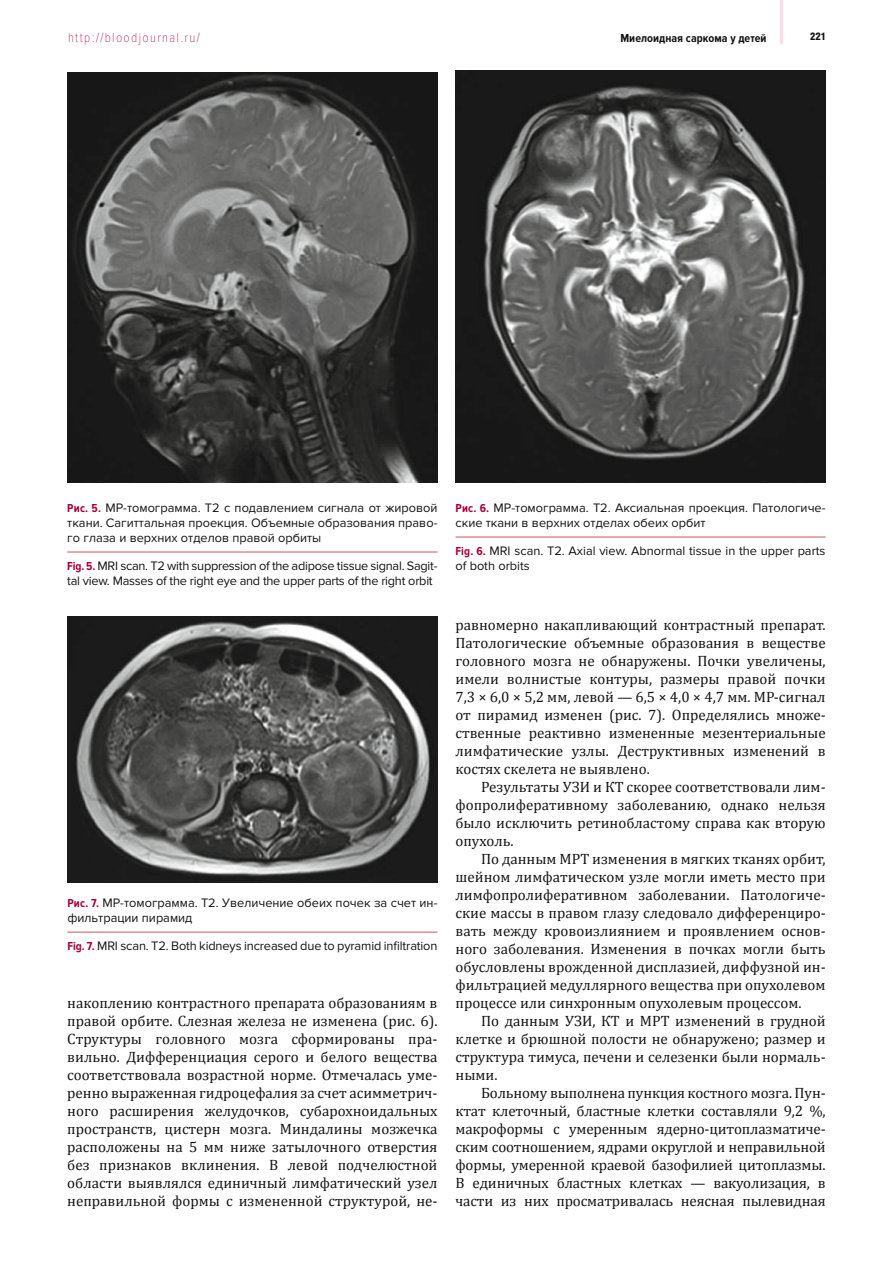
<style>
.page{position:relative;width:893px;height:1263px;background:#fff}
.page>*{position:absolute;margin:0;border:0;box-sizing:border-box;transform-origin:0 0}
.t1{font:15px/18px "Cambria";color:#131413;text-align:justify}
.t2{font:100 13.5px "Proxima Nova Cond";letter-spacing:.1em;color:#aa0038}
.t3{font:12.75px/15px "Proxima Nova";color:#131413}
.t4{font:12.75px/15px "Proxima Nova";letter-spacing:-.02em;color:#131413}
.t5{font:700 12px "Proxima Nova Cond";letter-spacing:.005em;color:#131413}
.t6{font:900 10.5px "Helios Cond";color:#131413}
.s1{font-family:"Proxima Nova Cond";font-weight:700;font-size:12px;color:#aa0038}
</style>
<div class="page">
<hr style="left:780px;top:0;width:3px;height:44px;background:#ffdbe6">
<img style="left:67px;top:72px;width:370px;height:411px">
<img style="left:456px;top:71px;width:370px;height:412px">
<img style="left:67px;top:616px;width:370px;height:267px">
<hr style="left:67px;top:551px;width:370px;height:2px;background:#db8e94">
<hr style="left:455px;top:536px;width:371px;height:2px;background:#db8e94">
<hr style="left:67px;top:931px;width:370px;height:2px;background:#db8e94">
<p class="t2" style="left:68px;top:33px;width:133px">http://bloodjournal.ru/</p>
<p class="t5" style="left:620px;top:34px;width:148px">Миелоидная саркома у детей</p>
<p class="t6" style="left:810px;top:32px;width:17px">221</p>
<p class="t3" style="left:67px;top:501px;width:372px;text-align:justify"><span class="s1">Рис. 5.</span> МР-томограмма. Т2 с подавлением сигнала от жировой ткани. Сагиттальная проекция. Объемные образования право&shy;го глаза и верхних отделов правой орбиты</p>
<p class="t4" style="left:67px;top:559px;width:372px"><span class="s1">Fig. 5.</span> MRI scan. T2 with suppression of the adipose tissue signal. Sagit&shy;tal view. Masses of the right eye and the upper parts of the right orbit</p>
<p class="t3" style="left:67px;top:896px;width:372px"><span class="s1">Рис. 7.</span> МР-томограмма. Т2. Увеличение обеих почек за счет ин&shy;фильтрации пирамид</p>
<p class="t3" style="left:67px;top:939px;width:372px"><span class="s1">Fig. 7.</span> MRI scan. T2. Both kidneys increased due to pyramid infiltration</p>
<p class="t1" style="left:67px;top:994px;width:372px">накоплению контрастного препарата образованиям в правой орбите. Слезная железа не изменена (рис. 6).<br>Структуры головного мозга сформированы пра&shy;вильно. Дифференциация серого и белого вещества соответствовала возрастной норме. Отмечалась уме&shy;ренно выраженная гидроцефалия за счет асимметрич&shy;ного расширения желудочков, субарохноидальных пространств, цистерн мозга. Миндалины мозжечка расположены на 5 мм ниже затылочного отверстия без признаков вклинения. В левой подчелюстной области выявлялся единичный лимфатический узел неправильной формы с измененной структурой, не-</p>
<p class="t3" style="left:455px;top:501px;width:372px"><span class="s1">Рис. 6.</span> МР-томограмма. Т2. Аксиальная проекция. Патологиче&shy;ские ткани в верхних отделах обеих орбит</p>
<p class="t3" style="left:455px;top:544px;width:372px"><span class="s1">Fig. 6.</span> MRI scan. T2. Axial view. Abnormal tissue in the upper parts of both orbits</p>
<p class="t1" style="left:455px;top:616px;width:372px">равномерно накапливающий контрастный препарат.<br>Патологические объемные образования в веществе головного мозга не обнаружены. Почки увеличены, имели волнистые контуры, размеры правой почки 7,3 × 6,0 × 5,2 мм, левой — 6,5 × 4,0 × 4,7 мм. МР-сигнал от пирамид изменен (рис. 7). Определялись множе&shy;ственные реактивно измененные мезентериальные лимфатические узлы. Деструктивных изменений в костях скелета не выявлено.</p>
<p class="t1" style="left:455px;top:778px;width:372px;text-indent:26px">Результаты УЗИ и КТ скорее соответствовали лим&shy;фопролиферативному заболеванию, однако нельзя было исключить ретинобластому справа как вторую опухоль.</p>
<p class="t1" style="left:455px;top:850px;width:372px;text-indent:26px">По данным МРТ изменения в мягких тканях орбит, шейном лимфатическом узле могли иметь место при лимфопролиферативном заболевании. Патологиче&shy;ские массы в правом глазу следовало дифференциро&shy;вать между кровоизлиянием и проявлением основ&shy;ного заболевания. Изменения в почках могли быть обусловлены врожденной дисплазией, диффузной ин&shy;фильтрацией медуллярного вещества при опухолевом процессе или синхронным опухолевым процессом.</p>
<p class="t1" style="left:455px;top:1012px;width:372px;text-indent:26px">По данным УЗИ, КТ и МРТ изменений в грудной клетке и брюшной полости не обнаружено; размер и структура тимуса, печени и селезенки были нормаль&shy;ными.</p>
<p class="t1" style="left:455px;top:1084px;width:372px;text-indent:26px">Больному выполнена пункция костного мозга. Пун&shy;ктат клеточный, бластные клетки составляли 9,2 %, макроформы с умеренным ядерно-цитоплазматиче&shy;ским соотношением, ядрами округлой и неправильной формы, умеренной краевой базофилией цитоплазмы.<br>В единичных бластных клетках — вакуолизация, в части из них просматривалась неясная пылевидная</p>
</div>
